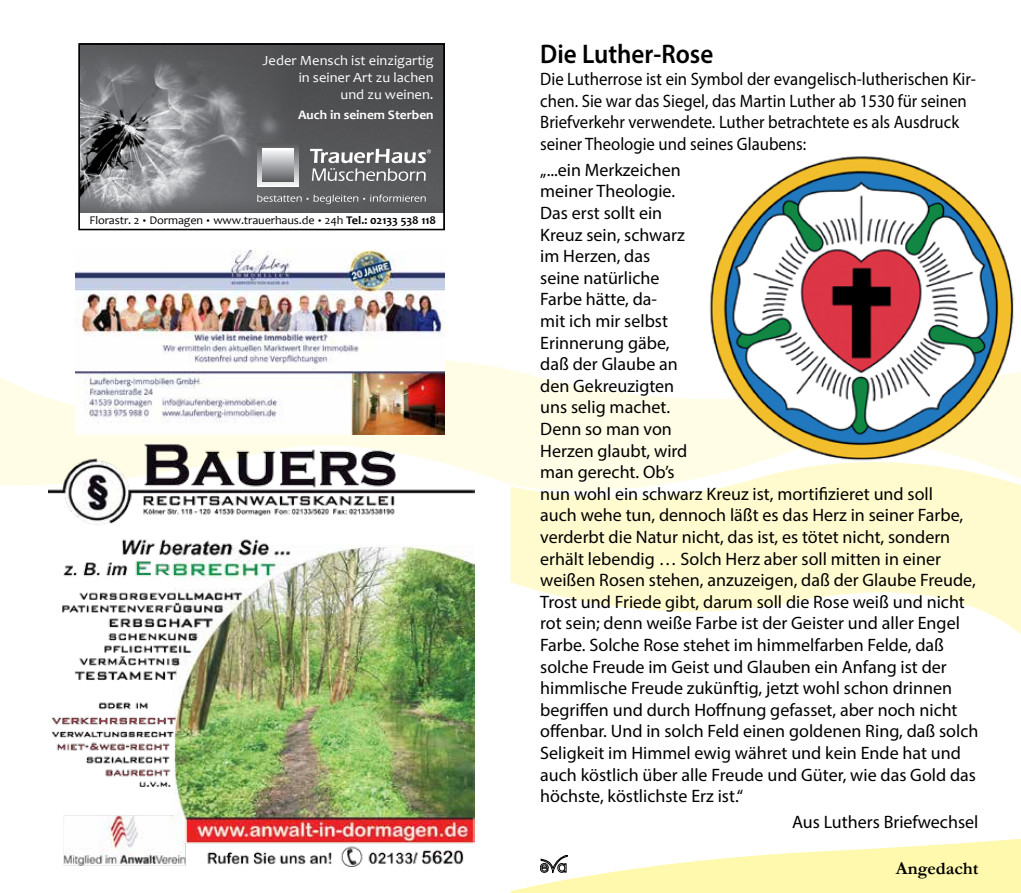
<style>
.page{position:relative;width:1021px;height:893px;background:#fff}
.page>*{position:absolute;margin:0;border:0;box-sizing:border-box;transform-origin:0 0}
.t1{font:600 27px "Myriad Pro";color:#000;scale:.93 1}
.t2{font:18px/21.6px "Myriad Pro";color:#000}
.t3{font:18px/21.6px "Myriad Pro";color:#000;scale:.93 1}
.t4{font:700 18px "Garamond";color:#000}
.t5{font:14.1px/16.8px "Candara";color:#fff;text-align:right;scale:1.04 1}
.t6{font:700 12.9px "Candara";color:#fff;scale:1.04 1}
.t7{font:11.85px "Candara";letter-spacing:-.01em;color:#000;scale:1.04 1}
.s1{font-size:7.8px}
.s2{font-weight:700}
</style>
<div class="page">
<svg style="left:0;top:361px;width:510px;height:133px;fill:#fffde5"></svg>
<svg style="left:510px;top:370px;width:180px;height:65px;fill:#fffde5"></svg>
<svg style="left:510px;top:435px;width:510px;height:198px;fill:#fffbce"></svg>
<svg style="left:510px;top:839px;width:510px;height:54px"></svg>
<img style="left:49px;top:441px;width:425px;height:426px">
<img style="left:76px;top:250px;width:369px;height:184px">
<img style="left:81px;top:46px;width:361px;height:166px">
<svg style="left:257px;top:144px;width:41px;height:42px"></svg>
<div style="left:262px;top:149px;width:31px;height:32px;background:linear-gradient(to bottom,#fafbfd,#636568)"></div>
<svg style="left:257px;top:195px;width:169px;height:9px;background:#7c7c7e"></svg>
<svg style="left:310px;top:149px;width:121px;height:32px"></svg>
<div style="left:78px;top:43px;width:367px;height:187px;border:2px solid #000"></div>
<img style="left:690px;top:156px;width:330px;height:312px">
<p class="t5" style="left:262px;top:52px;width:166px">Jeder Mensch ist einzigartig in seiner Art zu lachen<br>und zu weinen.</p>
<p class="t6" style="left:298px;top:106px;width:132px">Auch in seinem Sterben</p>
<p class="t7" style="left:89px;top:213px;width:335px">Florastr. 2 <span class="s1">•</span> Dormagen <span class="s1">•</span> www.trauerhaus.de <span class="s1">•</span> 24h <span class="s2">Tel.: 02133 538 118</span></p>
<h1 class="t1" style="left:540px;top:37px;width:188px">Die Luther-Rose</h1>
<p class="t3" style="left:540px;top:68px;width:470px">Die Lutherrose ist ein Symbol der evangelisch-lutherischen Kir&shy;chen. Sie war das Siegel, das Martin Luther ab 1530 für seinen Briefverkehr verwendete. Luther betrachtete es als Ausdruck seiner Theologie und seines Glaubens:</p>
<p class="t2" style="left:540px;top:159px;width:440px">„...ein Merkzeichen<br>meiner Theologie.<br>Das erst sollt ein<br>Kreuz sein, schwarz<br>im Herzen, das<br>seine natürliche<br>Farbe hätte, da-<br>mit ich mir selbst<br>Erinnerung gäbe,<br>daß der Glaube an<br>den Gekreuzigten<br>uns selig machet.<br>Denn so man von<br>Herzen glaubt, wird<br>man gerecht. Ob’s<br>nun wohl ein schwarz Kreuz ist, mortifizieret und soll<br>auch wehe tun, dennoch läßt es das Herz in seiner Farbe, verderbt die Natur nicht, das ist, es tötet nicht, sondern erhält lebendig … Solch Herz aber soll mitten in einer weißen Rosen stehen, anzuzeigen, daß der Glaube Freude, Trost und Friede gibt, darum soll die Rose weiß und nicht rot sein; denn weiße Farbe ist der Geister und aller Engel Farbe. Solche Rose stehet im himmelfarben Felde, daß solche Freude im Geist und Glauben ein Anfang ist der himmlische Freude zukünftig, jetzt wohl schon drinnen begriffen und durch Hoffnung gefasset, aber noch nicht offenbar. Und in solch Feld einen goldenen Ring, daß solch Seligkeit im Himmel ewig währet und kein Ende hat und auch köstlich über alle Freude und Güter, wie das Gold das höchste, köstlichste Erz ist.“</p>
<p class="t2" style="left:792px;top:811px;width:188px">Aus Luthers Briefwechsel</p>
<p class="t4" style="left:895px;top:856px;width:84px">Angedacht</p>
</div>
